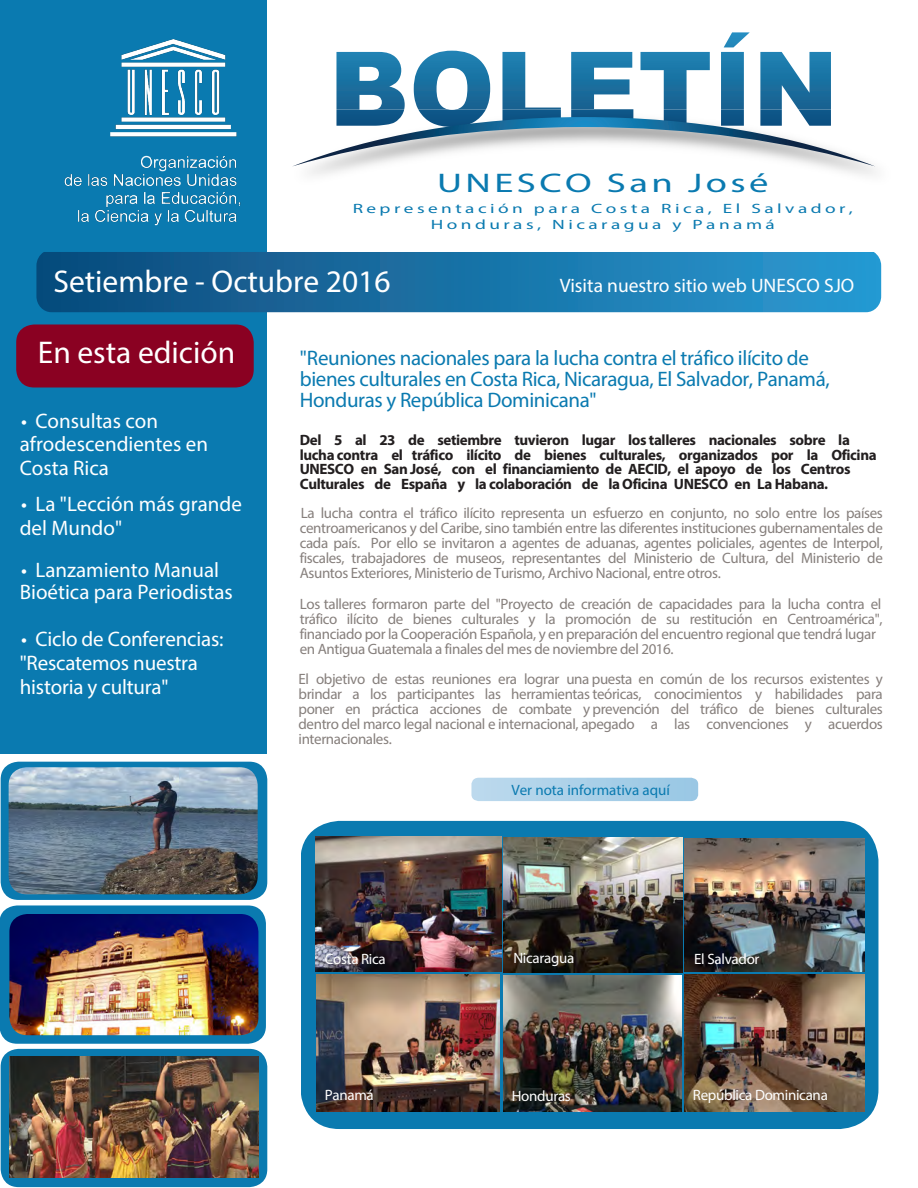
<style>
.page{position:relative;width:918px;height:1188px;background:#fff}
.page>*{position:absolute;margin:0;border:0;box-sizing:border-box;transform-origin:0 0}
.t1{font:31.5px "Myriad Pro";color:#fff}
.t2{font:27px "Myriad Pro";letter-spacing:.09em;color:#0a7ab0;scale:1.43 1}
.t3{font:21px/23.4px "Myriad Pro";color:#fff}
.t4{font:21px/21px "Myriad Pro";letter-spacing:-.02em;color:#0a7ab0}
.t5{font:19.5px "Myriad Pro";color:#fff}
.t6{font:15px/15px "Myriad Pro";letter-spacing:-.025em;color:#867f7c;text-align:justify}
.t7{font:700 15px/14.7px "Myriad Pro";letter-spacing:-.025em;color:#231f20}
.t8{font:15px "Myriad Pro";letter-spacing:-.02em;color:#fff}
.t9{font:15px "Myriad Pro";color:#0a7ab0}
.t10{font:13.5px/16.2px "Myriad Pro";letter-spacing:.18em;color:#0a7ab0;text-align:center;scale:1.43 1}
.s1{color:#0a7ab0}
</style>
<div class="page">
<svg style="left:302px;top:821px;width:576px;height:308px;background:#197cac"></svg>
<div style="left:0;top:0;width:266px;height:754px;background:#0a7ab0"></div>
<svg style="left:36px;top:252px;width:845px;height:60px;background:#1972a6"></svg>
<div style="left:16px;top:325px;width:238px;height:63px;background:#8a0122;border-radius:18px"></div>
<svg style="left:414px;top:32px;width:336px;height:78px"></svg>
<img style="left:336px;top:110px;width:495px;height:7px">
<svg style="left:293px;top:117px;width:582px;height:49px"></svg>
<img style="left:64px;top:39px;width:177px;height:187px">
<div style="left:1px;top:762px;width:266px;height:138px;background:#0a7ab0;border-radius:18px"></div>
<div style="left:0;top:905px;width:266px;height:139px;background:#0a7ab0;border-radius:18px"></div>
<div style="left:1px;top:1049px;width:266px;height:138px;background:#0a7ab0;border-radius:18px"></div>
<img style="left:9px;top:914px;width:249px;height:121px">
<img style="left:9px;top:767px;width:249px;height:127px">
<img style="left:9px;top:1056px;width:249px;height:122px">
<svg style="left:471px;top:778px;width:227px;height:23px;background:#abd0e8"></svg>
<img style="left:316px;top:837px;width:185px;height:135px">
<img style="left:685px;top:838px;width:180px;height:134px">
<img style="left:504px;top:838px;width:178px;height:135px">
<img style="left:317px;top:974px;width:183px;height:137px">
<img style="left:503px;top:976px;width:178px;height:135px">
<img style="left:684px;top:975px;width:181px;height:136px">
<h2 class="t2" style="left:437px;top:166px;width:233px">UNESCO San José</h2>
<p class="t10" style="left:353px;top:200px;width:351px">Representación para Costa Rica, El Salvador,<br>Honduras, Nicaragua y Panamá</p>
<h1 class="t1" style="left:53px;top:262px;width:339px">Setiembre - Octubre 2016</h1>
<p class="t5" style="left:560px;top:273px;width:296px">Visita nuestro sitio web UNESCO SJO</p>
<h1 class="t1" style="left:38px;top:333px;width:199px">En esta edición</h1>
<p class="t3" style="left:20px;top:409px;width:190px">• Consultas con afrodescendientes en<br>Costa Rica</p>
<p class="t3" style="left:20px;top:492px;width:224px;line-height:24.3px">• La "Lección más grande del Mundo"<span class="s1">CI</span></p>
<p class="t3" style="left:20px;top:559px;width:215px;line-height:21.8px">• Lanzamiento Manual<br>Bioética para Periodistas</p>
<p class="t3" style="left:20px;top:626px;width:205px;line-height:24px">• Ciclo de Conferencias: "Rescatemos nuestra historia y cultura"</p>
<h3 class="t4" style="left:300px;top:348px;width:532px">"Reuniones nacionales para la lucha contra el tráfico ilícito de bienes culturales en Costa Rica, Nicaragua, El Salvador, Panamá,<br>Honduras y República Dominicana"</h3>
<p class="t7" style="left:300px;top:432px;width:578px">Del 5 al 23 de setiembre tuvieron lugar los talleres nacionales sobre la lucha contra el tráfico ilícito de bienes culturales, organizados por la Oficina UNESCO en San José, con el financiamiento de AECID, el apoyo de los Centros Culturales de España y la colaboración de la Oficina UNESCO en La Habana.</p>
<p class="t6" style="left:300px;top:505px;width:585px">La lucha contra el tráfico ilícito representa un esfuerzo en conjunto, no solo entre los países centroamericanos y del Caribe, sino también entre las diferentes instituciones gubernamentales de cada país. Por ello se invitaron a agentes de aduanas, agentes policiales, agentes de Interpol, fiscales, trabajadores de museos, representantes del Ministerio de Cultura, del Ministerio de Asuntos Exteriores, Ministerio de Turismo, Archivo Nacional, entre otros.</p>
<p class="t6" style="left:300px;top:596px;width:584px;text-align:left">Los talleres formaron parte del "Proyecto de creación de capacidades para la lucha contra el tráfico ilícito de bienes culturales y la promoción de su restitución en Centroamérica", financiado por la Cooperación Española, y en preparación del encuentro regional que tendrá lugar en Antigua Guatemala a finales del mes de noviembre del 2016.</p>
<p class="t6" style="left:299px;top:671px;width:586px">El objetivo de estas reuniones era lograr una puesta en común de los recursos existentes y brindar a los participantes las herramientas teóricas, conocimientos y habilidades para poner en práctica acciones de combate y prevención del tráfico de bienes culturales dentro del marco legal nacional e internacional, apegado a las convenciones y acuerdos internacionales.</p>
<p class="t9" style="left:511px;top:781px;width:160px">Ver nota informativa aquí</p>
<p class="t8" style="left:325px;top:950px;width:63px">Costa Rica</p>
<p class="t8" style="left:513px;top:949px;width:62px">Nicaragua</p>
<p class="t8" style="left:694px;top:950px;width:67px">El Salvador</p>
<p class="t8" style="left:325px;top:1086px;width:51px">Panamá</p>
<p class="t8" style="left:512px;top:1087px;width:61px">Honduras</p>
<p class="t8" style="left:693px;top:1086px;width:136px">República Dominicana</p>
</div>
